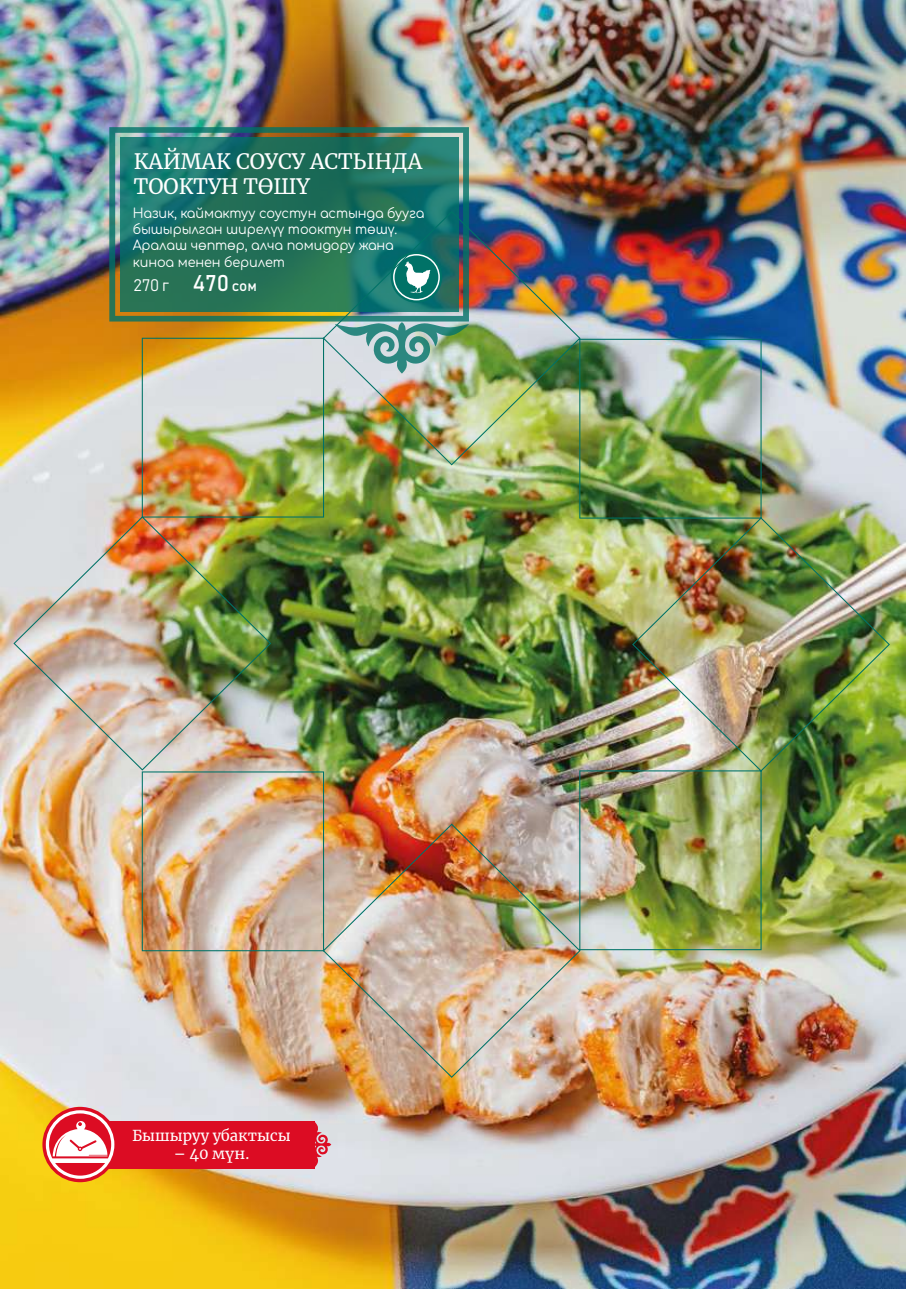
<style>
.page{position:relative;width:906px;height:1289px;background:#fff}
.page>*{position:absolute;margin:0;border:0;box-sizing:border-box;transform-origin:0 0}
.t1{font:21px/25.2px "Merriweather";color:#fff}
.t2{font:16.5px "Bahnschrift";color:#fff}
.t3{font:14.85px "Merriweather";color:#fff}
.t4{font:13.5px/16.2px "Comfortaa";letter-spacing:-.01em;color:#fff;scale:.95 1}
.s1{font-size:22.5px}
.s2{font-size:15px}
</style>
<div class="page">
<img style="left:0;top:0;width:906px;height:1288px">
<div style="left:104px;top:1120px;width:210px;height:47px;background:#dc0c23"></div>
<svg style="left:42px;top:1106px;width:76px;height:76px"></svg>
<svg style="left:46px;top:1110px;width:68px;height:68px"></svg>
<svg style="left:313px;top:1120px;width:18px;height:47px"></svg>
<svg style="left:109px;top:127px;width:360px;height:84px;background:#267668"></svg>
<img style="left:13px;top:211px;width:877px;height:866px">
<h1 class="t1" style="left:134px;top:148px;width:290px">КАЙМАК СОУСУ АСТЫНДА<br>ТООКТУН ТӨШҮ</h1>
<p class="t4" style="left:133px;top:203px;width:309px">Назик, каймактуу соустун астында бууга бышырылган ширелүү тооктун төшү.<br>Аралаш чөптөр, алча помидору жана киноа менен берилет</p>
<p class="t2" style="left:133px;top:275px;width:125px">270 г <span class="s1">470</span> <span class="s2">сом</span></p>
<p class="t3" style="left:132px;top:1124px;width:160px">Бышыруу убактысы</p>
<p class="t3" style="left:174px;top:1142px;width:77px">– 40 мүн.</p>
</div>
